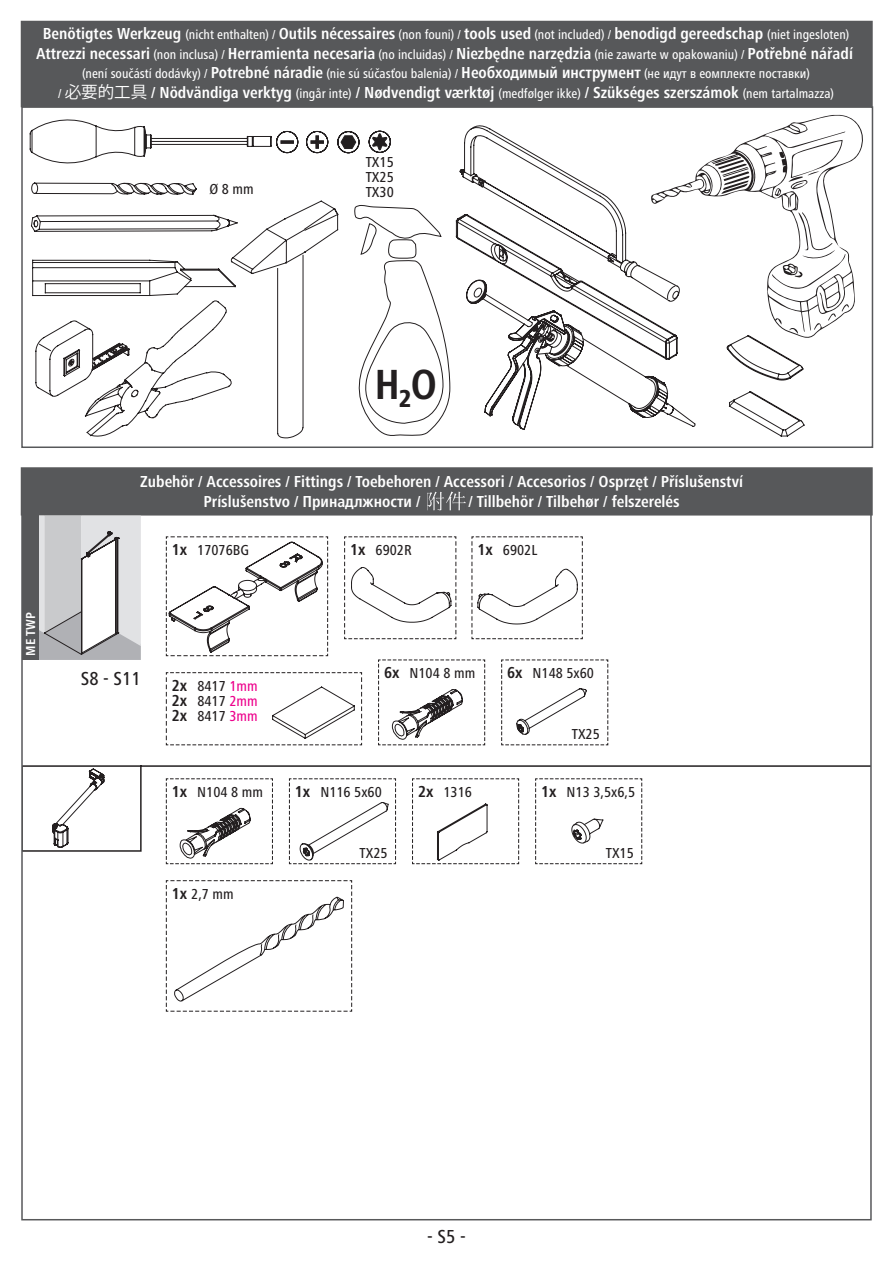
<style>
.page{position:relative;width:893px;height:1263px;background:#fff}
.page>*{position:absolute;margin:0;border:0;box-sizing:border-box;transform-origin:0 0}
.t1{font:700 condensed 43.65px "Frutiger Next LTW1 G";color:#231f20}
.t2{font:500 condensed 19.5px "Frutiger Next LTW1 G";color:#231f20}
.t3{font:700 condensed 16.5px/19.8px "Frutiger Next LTW1 G";color:#fff;text-align:center}
.t4{font:500 condensed 15px/15px "Frutiger Next LTW1 G";color:#231f20;text-align:justify}
.t5{font:500 condensed 13.5px "Frutiger Next LTW1 G";color:#fff}
.t6{font:700 condensed 13.5px "Frutiger Next LTW1 G";color:#fff}
.s1{font-weight:500;font-size:13.5px}
.s2{font-weight:700;font-size:16.5px}
.s3{font-family:"Koz Go Pr 6 N";font-weight:400;font-stretch:normal}
.s4{color:#ed028c}
</style>
<div class="page">
<div style="left:22px;top:22px;width:850px;height:85px;background:#57585a"></div>
<div style="left:21px;top:21px;width:852px;height:86px;border:2px solid #57585a"></div>
<div style="left:21px;top:106px;width:852px;height:342px;border:2px solid #57585a"></div>
<div style="left:22px;top:468px;width:850px;height:47px;background:#57585a"></div>
<div style="left:21px;top:467px;width:852px;height:48px;border:2px solid #57585a"></div>
<img style="left:427px;top:491px;width:34px;height:3px">
<img style="left:427px;top:494px;width:39px;height:16px">
<svg style="left:35px;top:125px;width:585px;height:272px"></svg>
<svg style="left:32px;top:259px;width:52px;height:111px"></svg>
<svg style="left:306px;top:131px;width:22px;height:22px"></svg>
<svg style="left:369px;top:131px;width:22px;height:22px"></svg>
<svg style="left:337px;top:131px;width:22px;height:22px"></svg>
<svg style="left:30px;top:119px;width:268px;height:45px"></svg>
<svg style="left:84px;top:200px;width:255px;height:238px"></svg>
<svg style="left:651px;top:115px;width:212px;height:197px"></svg>
<svg style="left:775px;top:140px;width:68px;height:56px"></svg>
<svg style="left:466px;top:212px;width:383px;height:225px"></svg>
<svg style="left:713px;top:155px;width:36px;height:39px"></svg>
<svg style="left:354px;top:205px;width:96px;height:231px"></svg>
<svg style="left:39px;top:516px;width:102px;height:144px"></svg>
<div style="left:22px;top:516px;width:17px;height:144px;background:#57585a"></div>
<svg style="left:24px;top:765px;width:845px;height:87px"></svg>
<svg style="left:52px;top:778px;width:344px;height:86px"></svg>
<svg style="left:412px;top:778px;width:107px;height:86px"></svg>
<svg style="left:535px;top:778px;width:107px;height:86px"></svg>
<svg style="left:166px;top:880px;width:186px;height:132px"></svg>
<svg style="left:166px;top:536px;width:442px;height:210px"></svg>
<p class="t3" style="left:36px;top:23px;width:818px">Benötigtes Werkzeug <span class="s1">(nicht enthalten) /</span> Outils nécessaires <span class="s1">(non founi) /</span> tools used <span class="s1">(not included) /</span> benodigd gereedschap <span class="s1">(niet ingesloten)<br></span>Attrezzi necessari <span class="s1">(non inclusa) /</span> Herramienta necesaria <span class="s1">(no incluidas) /</span> Niezbędne narzędzia <span class="s1">(nie zawarte w opakowaniu) /</span> Potřebné nářadí</p>
<p class="t5" style="left:82px;top:66px;width:729px">(není součástí dodávky) / <span class="s2">Potrebné náradie</span> (nie sú súčasťou balenia) / <span class="s2">Необходимый инструмент</span> (не идут в еомплекте поставки)</p>
<p class="t3" style="left:58px;top:83px;width:777px"><span class="s1">/</span> <span class="s3">必要的工具</span> / Nödvändiga verktyg <span class="s1">(ingår inte)</span> / Nødvendigt værktøj <span class="s1">(medfølger ikke)</span> / Szükséges szerszámok <span class="s1">(nem tartalmazza)</span></p>
<p class="t4" style="left:209px;top:181px;width:46px">Ø 8 mm</p>
<p class="t4" style="left:366px;top:154px;width:30px">TX15<br>TX25<br>TX30</p>
<h1 class="t1" style="left:374px;top:360px;width:64px">H <sub>2</sub>O</h1>
<p class="t3" style="left:204px;top:471px;width:541px;text-align:left;text-indent:-63px">Zubehör / Accessoires / Fittings / Toebehoren / Accessori / Accesorios / Osprzęt / Příslušenství<br>Príslušenstvo / Принадлжности /</p>
<p class="t3" style="left:468px;top:491px;width:213px">/ Tillbehör / Tilbehør / felszerelés</p>
<p class="t6" style="left:23px;top:656px;width:45px;rotate:-90deg">ME TWP</p>
<p class="t4" style="left:172px;top:542px;width:79px"><span class="s2">1x</span> 17076BG</p>
<p class="t4" style="left:350px;top:542px;width:63px"><span class="s2">1x</span> 6902R</p>
<p class="t4" style="left:477px;top:542px;width:61px"><span class="s2">1x</span> 6902L</p>
<p class="t2" style="left:81px;top:667px;width:61px">S8 - S11</p>
<p class="t4" style="left:172px;top:678px;width:87px"><span class="s2">2x</span> 8417 <span class="s4">1mm </span><span class="s2">2x</span> 8417 <span class="s4">2mm </span><span class="s2">2x</span> 8417 <span class="s4">3mm</span></p>
<p class="t4" style="left:384px;top:666px;width:93px"><span class="s2">6x</span> N104 8 mm</p>
<p class="t4" style="left:507px;top:666px;width:88px"><span class="s2">6x</span> N148 5x60</p>
<p class="t4" style="left:572px;top:727px;width:30px">TX25</p>
<p class="t4" style="left:172px;top:784px;width:93px"><span class="s2">1x</span> N104 8 mm</p>
<p class="t4" style="left:295px;top:784px;width:88px"><span class="s2">1x</span> N116 5x60</p>
<p class="t4" style="left:172px;top:886px;width:63px"><span class="s2">1x</span> 2,7 mm</p>
<p class="t4" style="left:360px;top:845px;width:30px">TX25</p>
<p class="t4" style="left:418px;top:784px;width:55px"><span class="s2">2x</span> 1316</p>
<p class="t4" style="left:541px;top:784px;width:95px"><span class="s2">1x</span> N13 3,5x6,5</p>
<p class="t4" style="left:606px;top:845px;width:30px">TX15</p>
<p class="t2" style="left:427px;top:1225px;width:40px">- S5 -</p>
</div>
